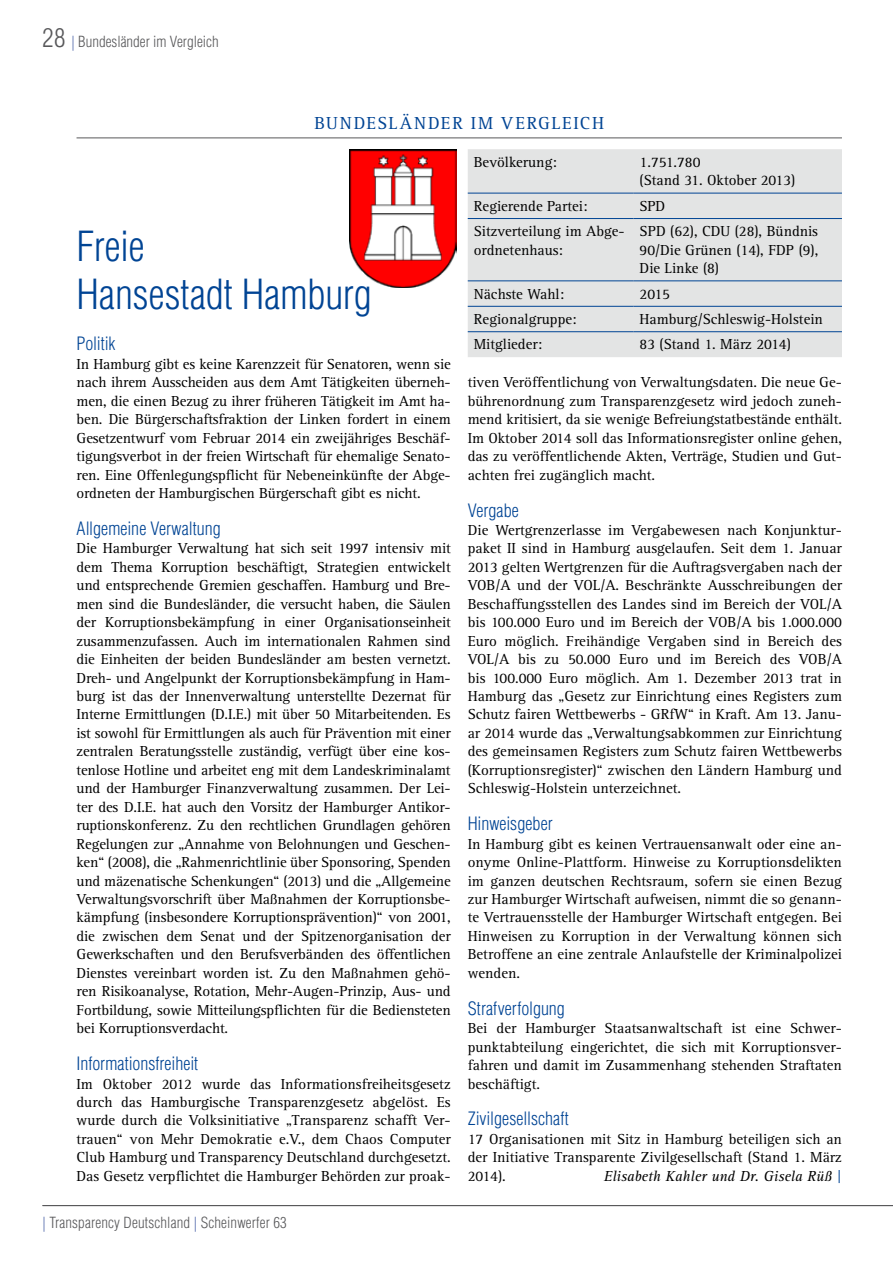
<style>
.page{position:relative;width:893px;height:1263px;background:#fff}
.page>*{position:absolute;margin:0;border:0;box-sizing:border-box;transform-origin:0 0}
.t1{font:300 condensed 40.5px/48.6px "Helvetica LT Std";color:#004494}
.t2{font:300 condensed 18px "Helvetica LT Std";color:#004494}
.t3{font:18px "Rotis Serif";color:#004494}
.t4{font:15px/18.5px "Rotis Serif";color:#000;text-align:justify}
.t5{font:300 condensed 15px "Helvetica LT Std";letter-spacing:.01em;color:#58585a}
.t6{font:italic 15px "Rotis Serif";color:#000}
.s1{font-size:25.5px}
.s2{color:#5168aa}
.s3{font-style:normal;color:#004494}
</style>
<div class="page">
<div style="left:468px;top:149px;width:374px;height:208px;background:#e3e4e4"></div>
<hr style="left:468px;top:193px;width:166px;height:1px;background:#004494">
<hr style="left:468px;top:218px;width:166px;height:1px;background:#004494">
<hr style="left:468px;top:280px;width:166px;height:1px;background:#004494">
<hr style="left:468px;top:306px;width:166px;height:1px;background:#004494">
<hr style="left:634px;top:193px;width:208px;height:1px;background:#004494">
<hr style="left:634px;top:218px;width:208px;height:1px;background:#004494">
<hr style="left:634px;top:280px;width:208px;height:1px;background:#004494">
<hr style="left:634px;top:306px;width:208px;height:1px;background:#004494">
<hr style="left:468px;top:331px;width:166px;height:1px;background:#004494">
<hr style="left:634px;top:331px;width:208px;height:1px;background:#004494">
<hr style="left:77px;top:138px;width:765px;height:1px;background:#58585a">
<img style="left:349px;top:149px;width:107px;height:138px">
<hr style="left:43px;top:1205px;width:850px;height:1px;background:#58585a">
<p class="t5" style="left:43px;top:32px;width:178px"><span class="s1">28</span> <span class="s2">|</span> Bundesländer im Vergleich</p>
<p class="t3" style="left:314px;top:113px;width:26px">Bundesländer</p>
<p class="t3" style="left:471px;top:113px;width:43px">im vergleich</p>
<h1 class="t1" style="left:77px;top:222px;width:297px">Freie<br>Hansestadt Hamburg</h1>
<p class="t2" style="left:77px;top:333px;width:41px">Politik</p>
<p class="t4" style="left:77px;top:355px;width:376px">In Hamburg gibt es keine Karenzzeit für Senatoren, wenn sie nach ihrem Ausscheiden aus dem Amt Tätigkeiten überneh&shy;men, die einen Bezug zu ihrer früheren Tätigkeit im Amt ha&shy;ben. Die Bürgerschaftsfraktion der Linken fordert in einem Gesetzentwurf vom Februar 2014 ein zweijähriges Beschäf&shy;tigungsverbot in der freien Wirtschaft für ehemalige Senato&shy;ren. Eine Offenlegungspflicht für Nebeneinkünfte der Abge&shy;ordneten der Hamburgischen Bürgerschaft gibt es nicht.</p>
<p class="t2" style="left:77px;top:517px;width:146px">Allgemeine Verwaltung</p>
<p class="t4" style="left:77px;top:540px;width:376px">Die Hamburger Verwaltung hat sich seit 1997 intensiv mit dem Thema Korruption beschäftigt, Strategien entwickelt und entsprechende Gremien geschaffen. Hamburg und Bre&shy;men sind die Bundesländer, die versucht haben, die Säulen der Korruptionsbekämpfung in einer Organisationseinheit zusammenzufassen. Auch im internationalen Rahmen sind die Einheiten der beiden Bundesländer am besten vernetzt.<br>Dreh- und Angelpunkt der Korruptionsbekämpfung in Ham&shy;burg ist das der Innenverwaltung unterstellte Dezernat für Interne Ermittlungen (D.I.E.) mit über 50 Mitarbeitenden. Es ist sowohl für Ermittlungen als auch für Prävention mit einer zentralen Beratungsstelle zuständig, verfügt über eine kos&shy;tenlose Hotline und arbeitet eng mit dem Landeskriminalamt und der Hamburger Finanzverwaltung zusammen. Der Lei&shy;ter des D.I.E. hat auch den Vorsitz der Hamburger Antikor&shy;ruptionskonferenz. Zu den rechtlichen Grundlagen gehören Regelungen zur „Annahme von Belohnungen und Geschen&shy;ken“ (2008), die „Rahmenrichtlinie über Sponsoring, Spenden und mäzenatische Schenkungen“ (2013) und die „Allgemeine Verwaltungsvorschrift über Maßnahmen der Korruptionsbe&shy;kämpfung (insbesondere Korruptionsprävention)“ von 2001, die zwischen dem Senat und der Spitzenorganisation der Gewerkschaften und den Berufsverbänden des öffentlichen Dienstes vereinbart worden ist. Zu den Maßnahmen gehö&shy;ren Risikoanalyse, Rotation, Mehr-Augen-Prinzip, Aus- und Fortbildung, sowie Mitteilungspflichten für die Bediensteten bei Korruptionsverdacht.</p>
<p class="t2" style="left:77px;top:1052px;width:123px">Informationsfreiheit</p>
<p class="t4" style="left:77px;top:1075px;width:376px">Im Oktober 2012 wurde das Informationsfreiheitsgesetz durch das Hamburgische Transparenzgesetz abgelöst. Es wurde durch die Volksinitiative „Transparenz schafft Ver&shy;trauen“ von Mehr Demokratie e.V., dem Chaos Computer Club Hamburg und Transparency Deutschland durchgesetzt.<br>Das Gesetz verpflichtet die Hamburger Behörden zur proak-</p>
<p class="t5" style="left:43px;top:1213px;width:246px"><span class="s2">|</span> Transparency Deutschland <span class="s2">|</span> Scheinwerfer 63</p>
<p class="t4" style="left:474px;top:153px;width:85px">Bevölkerung:</p>
<p class="t4" style="left:640px;top:153px;width:157px">1.751.780<br>(Stand 31. Oktober 2013)</p>
<p class="t4" style="left:474px;top:197px;width:115px">Regierende Partei:</p>
<p class="t4" style="left:640px;top:197px;width:27px">SPD</p>
<p class="t4" style="left:474px;top:223px;width:153px">Sitzverteilung im Abge&shy;ordnetenhaus:</p>
<p class="t4" style="left:640px;top:223px;width:180px">SPD (62), CDU (28), Bündnis 90/Die Grünen (14), FDP (9), Die Linke (8)</p>
<p class="t4" style="left:474px;top:285px;width:92px">Nächste Wahl:</p>
<p class="t4" style="left:640px;top:285px;width:32px">2015</p>
<p class="t4" style="left:474px;top:310px;width:104px">Regionalgruppe:</p>
<p class="t4" style="left:640px;top:310px;width:185px">Hamburg/Schleswig-Holstein</p>
<p class="t4" style="left:474px;top:336px;width:70px">Mitglieder:</p>
<p class="t4" style="left:640px;top:336px;width:153px">83 (Stand 1. März 2014)</p>
<p class="t4" style="left:468px;top:374px;width:376px">tiven Veröffentlichung von Verwaltungsdaten. Die neue Ge&shy;bührenordnung zum Transparenzgesetz wird jedoch zuneh&shy;mend kritisiert, da sie wenige Befreiungstatbestände enthält.<br>Im Oktober 2014 soll das Informationsregister online gehen, das zu veröffentlichende Akten, Verträge, Studien und Gut&shy;achten frei zugänglich macht.</p>
<p class="t2" style="left:468px;top:499px;width:53px">Vergabe</p>
<p class="t4" style="left:468px;top:521px;width:376px">Die Wertgrenzerlasse im Vergabewesen nach Konjunktur&shy;paket II sind in Hamburg ausgelaufen. Seit dem 1. Januar 2013 gelten Wertgrenzen für die Auftragsvergaben nach der VOB/A und der VOL/A. Beschränkte Ausschreibungen der Beschaffungsstellen des Landes sind im Bereich der VOL/A bis 100.000 Euro und im Bereich der VOB/A bis 1.000.000<br>Euro möglich. Freihändige Vergaben sind in Bereich des VOL/A bis zu 50.000 Euro und im Bereich des VOB/A bis 100.000 Euro möglich. Am 1. Dezember 2013 trat in Hamburg das „Gesetz zur Einrichtung eines Registers zum Schutz fairen Wettbewerbs - GRfW“ in Kraft. Am 13. Janu&shy;ar 2014 wurde das „Verwaltungsabkommen zur Einrichtung des gemeinsamen Registers zum Schutz fairen Wettbewerbs (Korruptionsregister)“ zwischen den Ländern Hamburg und Schleswig-Holstein unterzeichnet.</p>
<p class="t2" style="left:468px;top:812px;width:87px">Hinweisgeber</p>
<p class="t4" style="left:468px;top:835px;width:376px">In Hamburg gibt es keinen Vertrauensanwalt oder eine an&shy;onyme Online-Plattform. Hinweise zu Korruptionsdelikten im ganzen deutschen Rechtsraum, sofern sie einen Bezug zur Hamburger Wirtschaft aufweisen, nimmt die so genann&shy;te Vertrauensstelle der Hamburger Wirtschaft entgegen. Bei Hinweisen zu Korruption in der Verwaltung können sich Betroffene an eine zentrale Anlaufstelle der Kriminalpolizei wenden.</p>
<p class="t2" style="left:468px;top:997px;width:99px">Strafverfolgung</p>
<p class="t4" style="left:468px;top:1019px;width:376px">Bei der Hamburger Staatsanwaltschaft ist eine Schwer&shy;punktabteilung eingerichtet, die sich mit Korruptionsver&shy;fahren und damit im Zusammenhang stehenden Straftaten beschäftigt.</p>
<p class="t2" style="left:468px;top:1108px;width:103px">Zivilgesellschaft</p>
<p class="t4" style="left:468px;top:1130px;width:376px">17 Organisationen mit Sitz in Hamburg beteiligen sich an der Initiative Transparente Zivilgesellschaft (Stand 1. März 2014).</p>
<p class="t6" style="left:604px;top:1167px;width:240px">Elisabeth Kahler und Dr. Gisela Rüß <span class="s3">|</span></p>
</div>
